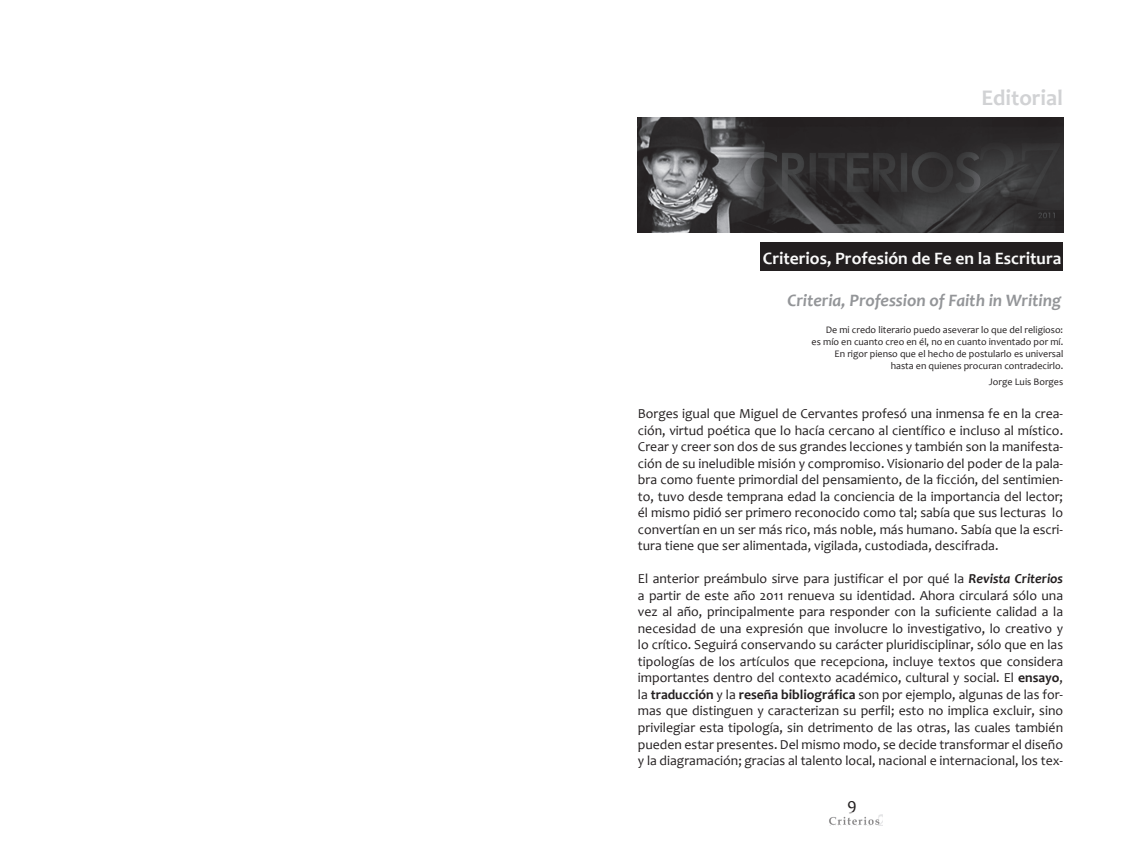
<style>
.page{position:relative;width:1134px;height:851px;background:#fff}
.page>*{position:absolute;margin:0;border:0;box-sizing:border-box;transform-origin:0 0}
.texto_contenido{font:700 22.5px "Candara";color:#d1d2d4}
.texto_contenido-2{font:700 17.5px "Candara";color:#fafafa}
.texto_contenido-3{font:italic 700 17.5px "Candara";color:#939598}
.texto_editorial{font:13.75px/16.5px "Candara";color:#231f20;text-align:justify}
.texto_editorial-2{font:10px/12px "Candara";color:#231f20;text-align:right}
.s1{font-weight:700;font-style:italic}
.s2{font-weight:700}
</style>
<div class="page">
<img style="left:829px;top:814px;width:54px;height:11px">
<div style="left:760px;top:242px;width:303px;height:29px;background:#231f20"></div>
<img style="left:638px;top:118px;width:425px;height:115px">
<p class="texto_contenido" style="left:981px;top:83px;width:83px">Editorial</p>
<p class="texto_contenido-2" style="left:763px;top:247px;width:300px">Criterios, Profesión de Fe en la Escritura</p>
<p class="texto_contenido-3" style="left:787px;top:289px;width:275px">Criteria, Profession of Faith in Writing</p>
<p class="texto_editorial-2" style="left:812px;top:323px;width:253px">De mi credo literario puedo aseverar lo que del religioso:<br>es mío en cuanto creo en él, no en cuanto inventado por mí.<br>En rigor pienso que el hecho de postularlo es universal hasta en quienes procuran contradecirlo.</p>
<p class="texto_editorial-2" style="left:989px;top:376px;width:76px">Jorge Luis Borges</p>
<p class="texto_editorial" style="left:638px;top:405px;width:427px">Borges igual que Miguel de Cervantes profesó una inmensa fe en la crea&shy;ción, virtud poética que lo hacía cercano al científico e incluso al místico.<br>Crear y creer son dos de sus grandes lecciones y también son la manifesta&shy;ción de su ineludible misión y compromiso. Visionario del poder de la pala&shy;bra como fuente primordial del pensamiento, de la ficción, del sentimien&shy;to, tuvo desde temprana edad la conciencia de la importancia del lector; él mismo pidió ser primero reconocido como tal; sabía que sus lecturas lo convertían en un ser más rico, más noble, más humano. Sabía que la escri&shy;tura tiene que ser alimentada, vigilada, custodiada, descifrada.</p>
<p class="texto_editorial" style="left:638px;top:570px;width:427px">El anterior preámbulo sirve para justificar el por qué la <span class="s1">Revista Criterios </span>a partir de este año 2011 renueva su identidad. Ahora circulará sólo una vez al año, principalmente para responder con la suficiente calidad a la necesidad de una expresión que involucre lo investigativo, lo creativo y lo crítico. Seguirá conservando su carácter pluridisciplinar, sólo que en las tipologías de los artículos que recepciona, incluye textos que considera importantes dentro del contexto académico, cultural y social. El <span class="s2">ensayo</span>, la <span class="s2">traducción</span> y la <span class="s2">reseña bibliográfica</span> son por ejemplo, algunas de las for&shy;mas que distinguen y caracterizan su perfil; esto no implica excluir, sino privilegiar esta tipología, sin detrimento de las otras, las cuales también pueden estar presentes. Del mismo modo, se decide transformar el diseño y la diagramación; gracias al talento local, nacional e internacional, los tex-</p>
</div>
